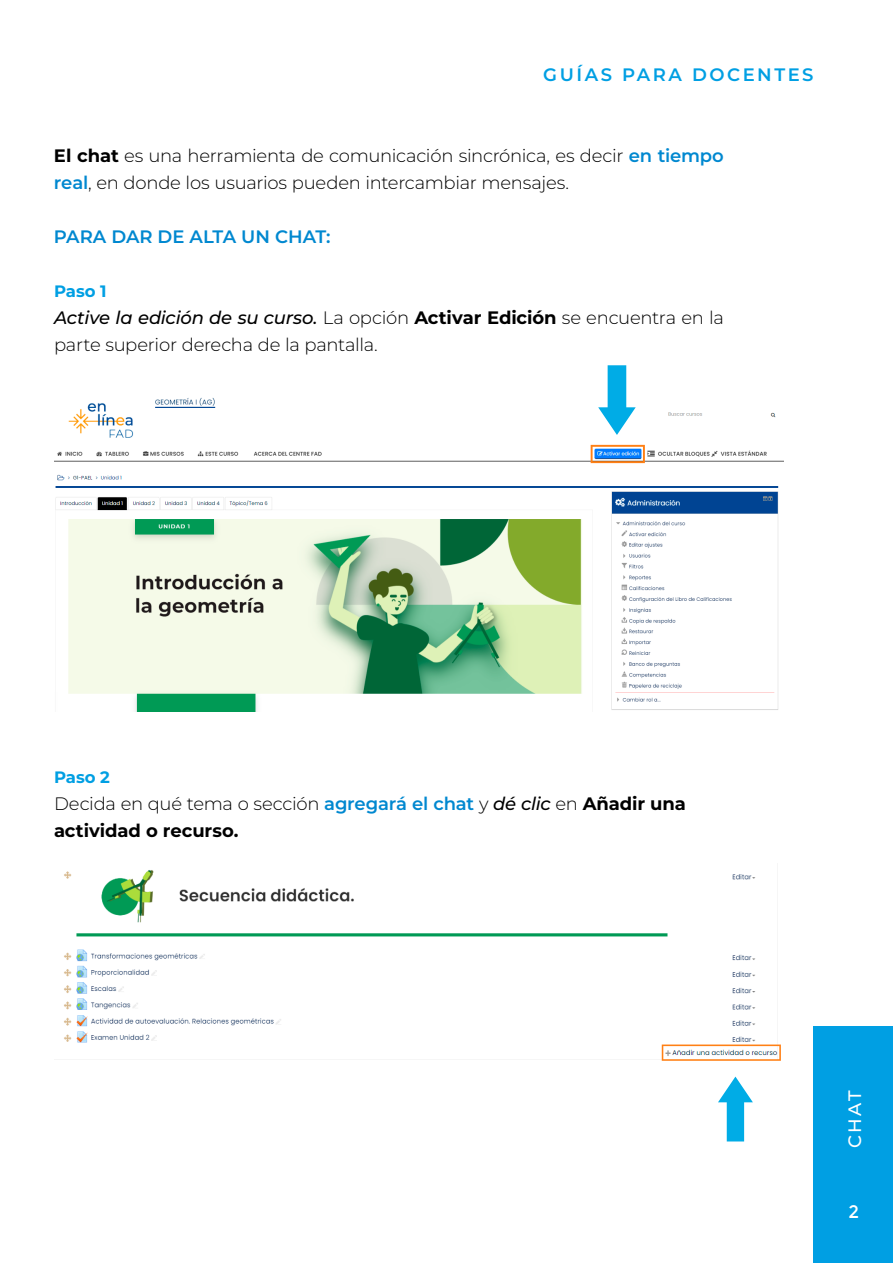
<style>
.page{position:relative;width:893px;height:1263px;background:#fff}
.page>*{position:absolute;margin:0;border:0;box-sizing:border-box;transform-origin:0 0}
.t1{font:300 18px/27px "Montserrat";letter-spacing:-.015em;color:#000}
.t2{font:700 18px/27px "Montserrat";letter-spacing:-.005em;color:#000}
.t3{font:600 18px "Montserrat";color:#0088d0}
.t4{font:600 18px "Montserrat";letter-spacing:.14em;color:#009fe3}
.t5{font:500 18px "Montserrat";color:#fff}
.t6{font:18px "Montserrat";color:#fff}
.t7{font:700 16.5px "Montserrat";color:#009fe3}
.s1{font-weight:700}
.s2{font-weight:600;color:#0088d0}
.s3{font-weight:500;font-style:italic}
.s4{font-weight:300}
</style>
<div class="page">
<div style="left:814px;top:1026px;width:79px;height:237px;background:#009fe3"></div>
<svg style="left:718px;top:1076px;width:35px;height:65px"></svg>
<img style="left:64px;top:870px;width:717px;height:191px">
<img style="left:55px;top:397px;width:728px;height:314px">
<svg style="left:598px;top:365px;width:38px;height:70px"></svg>
<p class="t4" style="left:543px;top:62px;width:272px">GUÍAS PARA DOCENTES</p>
<p class="t1" style="left:54px;top:142px;width:671px"><span class="s1">El chat</span> es una herramienta de comunicación sincrónica, es decir <span class="s2">en tiempo real</span>, en donde los usuarios pueden intercambiar mensajes.</p>
<p class="t3" style="left:54px;top:224px;width:278px">PARA DAR DE ALTA UN CHAT:</p>
<p class="t7" style="left:54px;top:279px;width:54px">Paso 1</p>
<p class="t1" style="left:54px;top:304px;width:671px"><span class="s3">Active la edición de su curso.</span> La opción <span class="s1">Activar Edición</span> se encuentra en la parte superior derecha de la pantalla.</p>
<p class="t7" style="left:54px;top:765px;width:57px">Paso 2</p>
<p class="t2" style="left:54px;top:789px;width:633px"><span class="s4">Decida en qué tema o sección</span> <span class="s2">agregará el chat</span> <span class="s4">y</span> <span class="s3">dé clic</span> <span class="s4">en</span> Añadir una actividad o recurso.</p>
<p class="t5" style="left:842px;top:1148px;width:60px;rotate:-90deg">CHAT</p>
<p class="t6" style="left:849px;top:1201px;width:12px">2</p>
</div>
